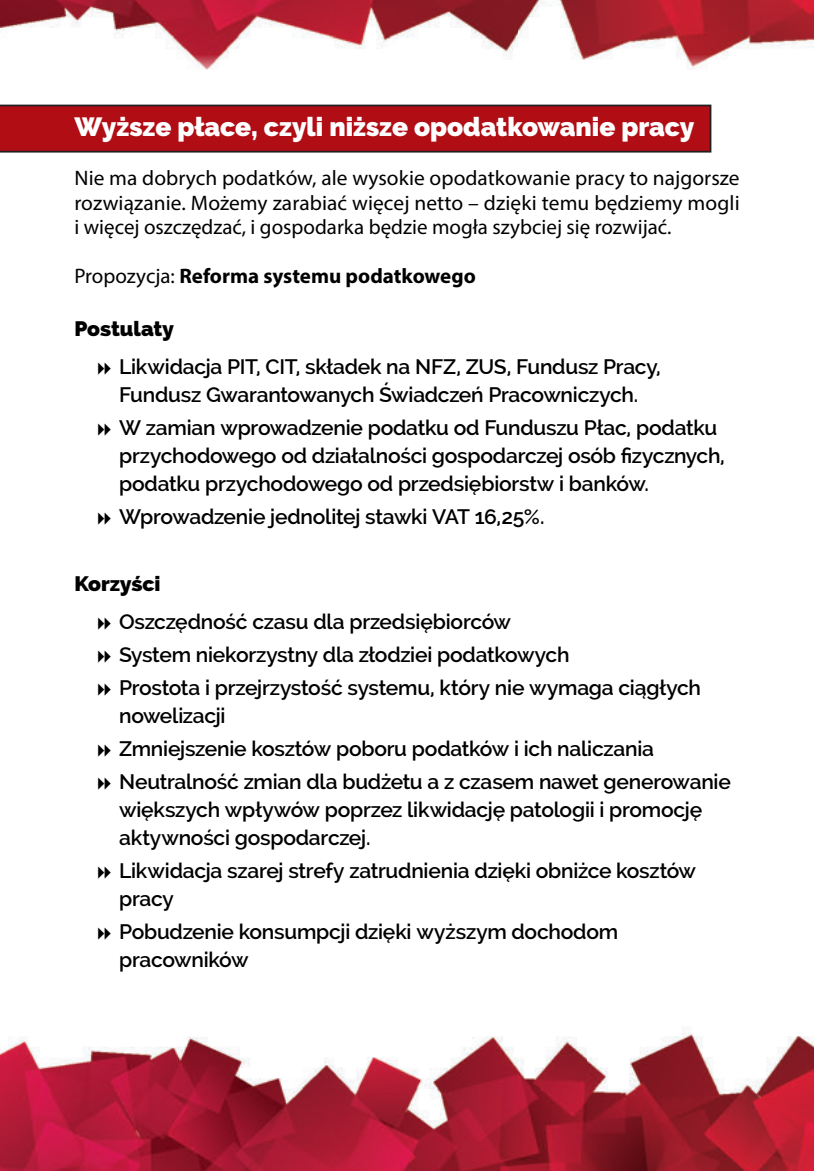
<style>
.page{position:relative;width:814px;height:1171px;background:#fff}
.page>*{position:absolute;margin:0;border:0;box-sizing:border-box;transform-origin:0 0}
.pfp_main{font:900 26.25px "Raleway";color:#fff}
.t1{font:600 21px/28px "Raleway";letter-spacing:-.01em;color:#000}
.pfp_main-2{font:21px/24.5px "Myriad Pro";color:#000;text-align:justify}
.pfp_main-3{font:700 21px "Myriad Pro";color:#000}
.srtodtytul_bez_punkt{font:800 21px "Raleway";color:#000}
.s1{font-weight:400}
</style>
<div class="page">
<img style="left:0;top:0;width:518px;height:70px">
<img style="left:518px;top:0;width:296px;height:70px">
<svg style="left:0;top:105px;width:711px;height:48px;background:#a71017"></svg>
<img style="left:0;top:1036px;width:587px;height:135px">
<img style="left:587px;top:1030px;width:227px;height:141px">
<p class="pfp_main" style="left:74px;top:112px;width:621px">Wyższe płace, czyli niższe opodatkowanie pracy</p>
<p class="pfp_main-2" style="left:74px;top:166px;width:666px">Nie ma dobrych podatków, ale wysokie opodatkowanie pracy to najgorsze rozwiązanie. Możemy zarabiać więcej netto – dzięki temu będziemy mogli i więcej oszczędzać, i gospodarka będzie mogła szybciej się rozwijać.</p>
<p class="pfp_main-3" style="left:74px;top:263px;width:403px"><span class="s1">Propozycja:</span> Reforma systemu podatkowego</p>
<p class="srtodtytul_bez_punkt" style="left:74px;top:316px;width:101px">Postulaty</p>
<p class="t1" style="left:119px;top:352px;width:543px">Likwidacja PIT, CIT, składek na NFZ, ZUS, Fundusz Pracy,<br>Fundusz Gwarantowanych Świadczeń Pracowniczych.</p>
<p class="t1" style="left:119px;top:413px;width:607px">W zamian wprowadzenie podatku od Funduszu Płac, podatku przychodowego od działalności gospodarczej osób fizycznych, podatku przychodowego od przedsiębiorstw i banków.</p>
<p class="t1" style="left:119px;top:502px;width:427px">Wprowadzenie jednolitej stawki VAT 16,25%.</p>
<p class="srtodtytul_bez_punkt" style="left:74px;top:571px;width:88px">Korzyści</p>
<p class="t1" style="left:119px;top:608px;width:393px">Oszczędność czasu dla przedsiębiorców</p>
<p class="t1" style="left:119px;top:641px;width:452px">System niekorzystny dla złodziei podatkowych</p>
<p class="t1" style="left:119px;top:674px;width:583px">Prostota i przejrzystość systemu, który nie wymaga ciągłych nowelizacji</p>
<p class="t1" style="left:119px;top:734px;width:536px">Zmniejszenie kosztów poboru podatków i ich naliczania</p>
<p class="t1" style="left:119px;top:767px;width:613px">Neutralność zmian dla budżetu a z czasem nawet generowanie większych wpływów poprzez likwidację patologii i promocję aktywności gospodarczej.</p>
<p class="t1" style="left:119px;top:856px;width:578px">Likwidacja szarej strefy zatrudnienia dzięki obniżce kosztów pracy</p>
<p class="t1" style="left:119px;top:917px;width:500px">Pobudzenie konsumpcji dzięki wyższym dochodom pracowników</p>
</div>
